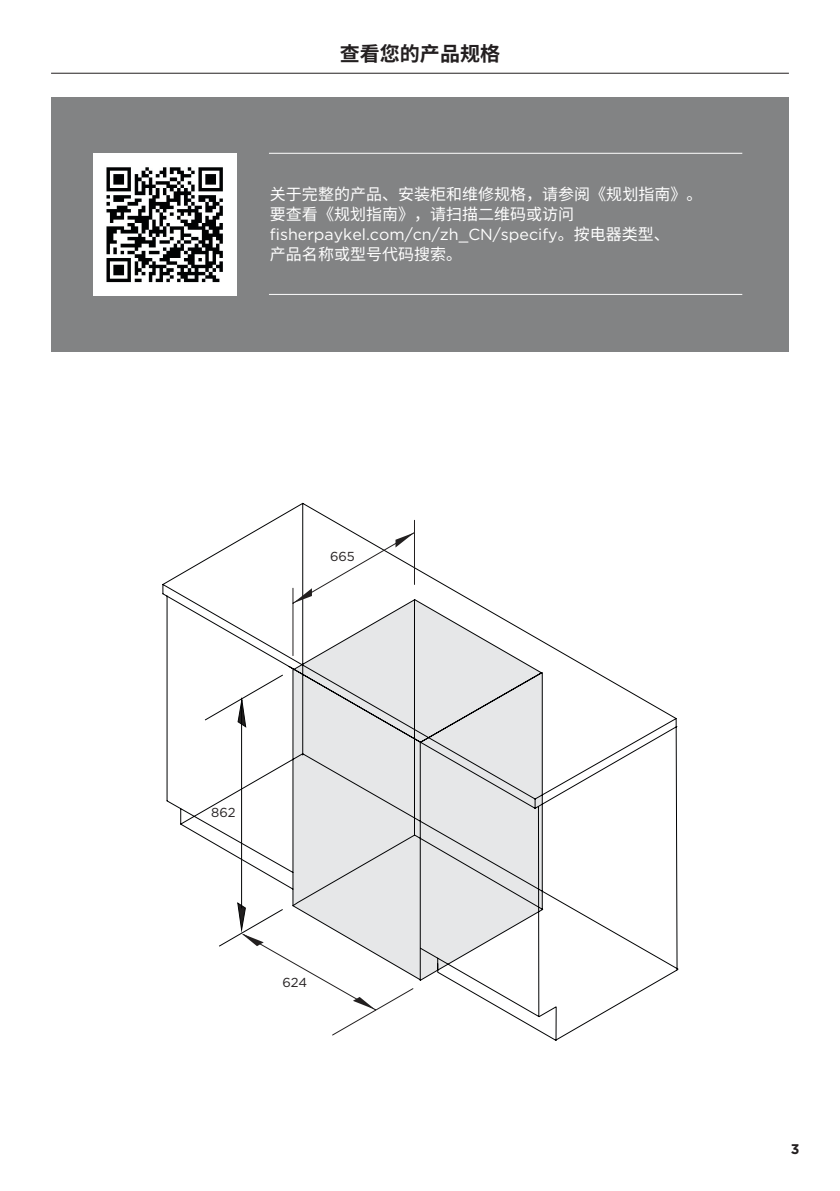
<style>
.page{position:relative;width:840px;height:1191px;background:#fff}
.page>*{position:absolute;margin:0;border:0;box-sizing:border-box;transform-origin:0 0}
.t1{font:700 20px "Noto Sans CJ Ksc";color:#231f20}
.t2{font:16px/20px "Noto Sans CJ Ksc";color:#fff}
.t3{font:16px "Gotham";color:#fff}
.t4{font:700 14px "Gotham";color:#231f20}
.t5{font:13px "Gotham";letter-spacing:-.01em;color:#221e1f}
.s1{font-family:"Noto Sans CJ Ksc"}
</style>
<div class="page">
<hr style="left:51px;top:73px;width:737px;height:1px;background:#231f20">
<div style="left:51px;top:97px;width:737px;height:254px;background:#828384"></div>
<hr style="left:269px;top:153px;width:472px;height:1px;background:#fff">
<hr style="left:269px;top:294px;width:472px;height:1px;background:#fff">
<svg style="left:162px;top:503px;width:516px;height:537px"></svg>
<svg style="left:292px;top:520px;width:122px;height:136px"></svg>
<svg style="left:204px;top:674px;width:209px;height:361px"></svg>
<img style="left:93px;top:154px;width:143px;height:142px">
<p class="t1" style="left:340px;top:43px;width:161px">查看您的产品规格</p>
<p class="t2" style="left:270px;top:185px;width:433px">关于完整的产品、安装柜和维修规格，请参阅《规划指南》。要查看《规划指南》，请扫描二维码或访问</p>
<p class="t3" style="left:270px;top:224px;width:401px">fisherpaykel.com/cn/zh_CN/specify<span class="s1">。按电器类型、</span></p>
<p class="t2" style="left:270px;top:245px;width:193px">产品名称或型号代码搜索。</p>
<p class="t5" style="left:330px;top:548px;width:26px">665</p>
<p class="t5" style="left:211px;top:803px;width:26px">862</p>
<p class="t5" style="left:282px;top:974px;width:26px">624</p>
<p class="t4" style="left:790px;top:1139px;width:10px">3</p>
</div>
